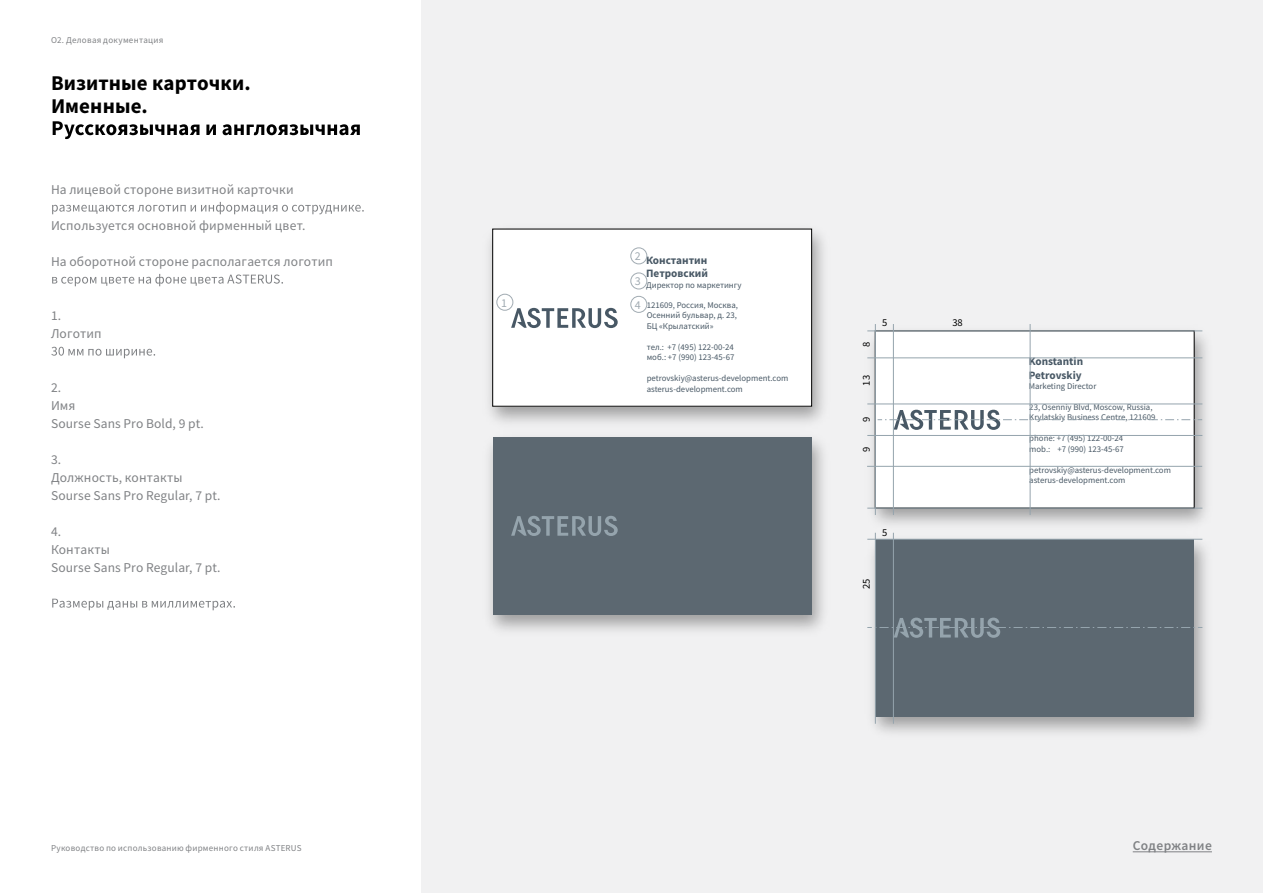
<style>
.page{position:relative;width:1263px;height:893px;background:#fff}
.page>*{position:absolute;margin:0;border:0;box-sizing:border-box;transform-origin:0 0}
.t1{font:700 21px/22.5px "Source Sans Pro";letter-spacing:.005em;color:#000}
.t2{font:13.5px/18px "Source Sans Pro";letter-spacing:.01em;color:#808285}
.t3{font:600 13.5px "Source Sans Pro";letter-spacing:.025em;color:#808285}
.t4{font:12px/25px "Source Sans Pro";color:#a1abb2}
.t5{font:700 11.25px/13.5px "Source Sans Pro";color:#485865}
.t6{font:10.5px "Source Sans Pro";color:#000}
.t7{font:9px "Source Sans Pro";letter-spacing:.025em;color:#808285}
.t8{font:8.7px/10.5px "Source Sans Pro";color:#485865}
</style>
<div class="page">
<div style="left:421px;top:0;width:842px;height:893px;background:#f1f1f2"></div>
<img style="left:489px;top:228px;width:717px;height:505px">
<div style="left:875px;top:331px;width:319px;height:177px;background:#fff"></div>
<div style="left:493px;top:229px;width:319px;height:177px;background:#fff"></div>
<div style="left:492px;top:229px;width:320px;height:177px;border:1px solid #000"></div>
<svg style="left:511px;top:308px;width:107px;height:20px"></svg>
<div style="left:493px;top:437px;width:319px;height:177px;background:#5c6871"></div>
<svg style="left:511px;top:516px;width:107px;height:20px"></svg>
<div style="left:875px;top:539px;width:319px;height:177px;background:#5c6871"></div>
<hr style="left:893px;top:324px;width:1px;height:191px;background:#95a4ad">
<hr style="left:867px;top:358px;width:335px;height:1px;background:#95a4ad">
<hr style="left:867px;top:466px;width:335px;height:1px;background:#95a4ad">
<hr style="left:867px;top:508px;width:335px;height:1px;background:#95a4ad">
<hr style="left:867px;top:404px;width:335px;height:1px;background:#95a4ad">
<svg style="left:877px;top:410px;width:325px;height:20px"></svg>
<hr style="left:867px;top:331px;width:335px;height:1px;background:#95a4ad">
<hr style="left:1030px;top:324px;width:1px;height:191px;background:#95a4ad">
<hr style="left:875px;top:324px;width:1px;height:191px;background:#95a4ad">
<hr style="left:867px;top:435px;width:335px;height:1px;background:#95a4ad">
<hr style="left:893px;top:533px;width:1px;height:191px;background:#95a4ad">
<hr style="left:875px;top:533px;width:1px;height:191px;background:#95a4ad">
<svg style="left:867px;top:618px;width:335px;height:20px"></svg>
<hr style="left:867px;top:539px;width:335px;height:1px;background:#95a4ad">
<svg style="left:53px;top:121px;width:307px;height:18px"></svg>
<svg style="left:52px;top:202px;width:312px;height:12px"></svg>
<svg style="left:52px;top:274px;width:231px;height:12px"></svg>
<svg style="left:51px;top:347px;width:104px;height:11px"></svg>
<svg style="left:52px;top:599px;width:183px;height:11px"></svg>
<div style="left:630px;top:247px;width:17px;height:17px;border:1px solid #a1abb2;border-radius:50%"></div>
<div style="left:630px;top:273px;width:17px;height:16px;border:1px solid #a1abb2;border-radius:50%"></div>
<div style="left:630px;top:296px;width:17px;height:17px;border:1px solid #a1abb2;border-radius:50%"></div>
<div style="left:496px;top:294px;width:17px;height:17px;border:1px solid #a1abb2;border-radius:50%"></div>
<hr style="left:1133px;top:851px;width:79px;height:1px;background:#808285">
<p class="t7" style="left:51px;top:34px;width:114px">O2. Деловая документация</p>
<h1 class="t1" style="left:51px;top:71px;width:201px">Визитные карточки.<br>Именные.</h1>
<h2 class="t2" style="left:51px;top:180px;width:244px">На лицевой стороне визитной карточки</h2>
<h2 class="t2" style="left:51px;top:216px;width:256px">Используется основной фирменный цвет.</h2>
<h2 class="t2" style="left:51px;top:252px;width:283px">На оборотной стороне располагается логотип</h2>
<h2 class="t2" style="left:51px;top:306px;width:52px">1.<br>Логотип</h2>
<h2 class="t2" style="left:51px;top:378px;width:154px">2.<br>Имя<br>Sourse Sans Pro Bold, 9 pt.</h2>
<h2 class="t2" style="left:51px;top:450px;width:171px">3.<br>Должность, контакты<br>Sourse Sans Pro Regular, 7 pt.</h2>
<h2 class="t2" style="left:51px;top:522px;width:171px">4.<br>Контакты<br>Sourse Sans Pro Regular, 7 pt.</h2>
<p class="t7" style="left:51px;top:842px;width:252px">Руководство по использованию фирменного стиля ASTERUS</p>
<h3 class="t4" style="left:635px;top:244px;width:7px">2<br>3</h3>
<p class="t5" style="left:646px;top:253px;width:63px">Константин<br>Петровский</p>
<p class="t8" style="left:646px;top:279px;width:97px">Директор по маркетингу</p>
<p class="t8" style="left:647px;top:300px;width:93px;text-align:justify">121609, Россия, Москва, Осенний бульвар, д. 23, БЦ «Крылатский»</p>
<p class="t8" style="left:647px;top:342px;width:89px">тел.: +7 (495) 122-00-24 моб.: +7 (990) 123-45-67</p>
<p class="t8" style="left:647px;top:373px;width:143px">petrovskiy@asterus-development.com asterus-development.com</p>
<h3 class="t4" style="left:501px;top:290px;width:7px">1</h3>
<h3 class="t4" style="left:635px;top:292px;width:7px">4</h3>
<p class="t6" style="left:860px;top:347px;width:7px;rotate:-90deg">8</p>
<p class="t6" style="left:860px;top:385px;width:12px;rotate:-90deg">13</p>
<p class="t6" style="left:860px;top:422px;width:7px;rotate:-90deg">9</p>
<p class="t6" style="left:860px;top:452px;width:7px;rotate:-90deg">9</p>
<p class="t6" style="left:882px;top:315px;width:7px">5</p>
<p class="t6" style="left:882px;top:525px;width:7px">5</p>
<p class="t6" style="left:860px;top:589px;width:12px;rotate:-90deg">25</p>
<p class="t6" style="left:952px;top:315px;width:12px">38</p>
<p class="t5" style="left:1029px;top:355px;width:56px">Konstantin<br>Petrovskiy</p>
<p class="t8" style="left:1029px;top:381px;width:69px">Marketing Director</p>
<p class="t8" style="left:1029px;top:402px;width:128px">23, Osenniy Blvd, Moscow, Russia,<br>Krylatskiy Business Centre, 121609</p>
<p class="t8" style="left:1029px;top:433px;width:96px">phone: +7 (495) 122-00-24 mob.: +7 (990) 123-45-67</p>
<p class="t8" style="left:1029px;top:465px;width:143px">petrovskiy@asterus-development.com asterus-development.com</p>
<h2 class="t3" style="left:1133px;top:837px;width:81px">Содержание</h2>
</div>
